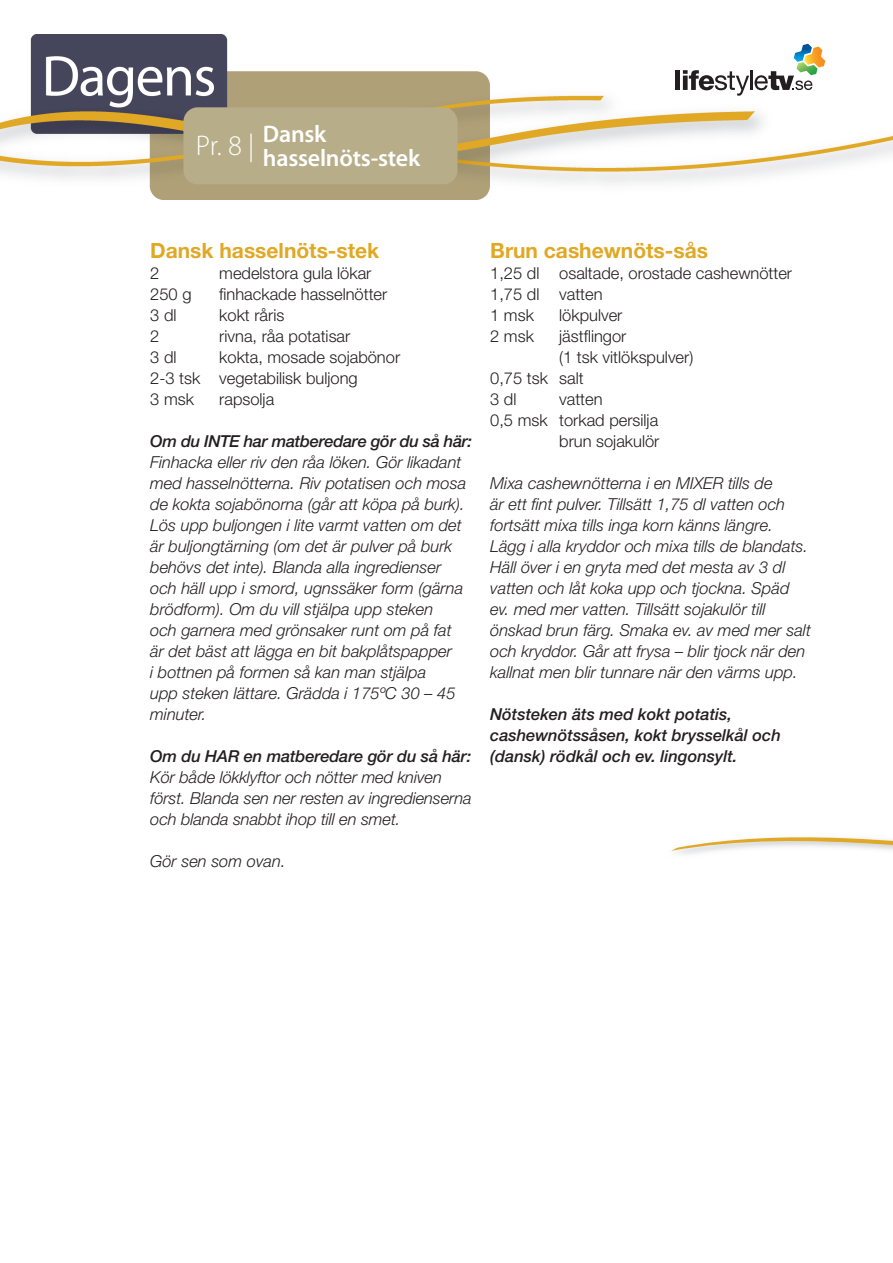
<style>
.page{position:relative;width:893px;height:1263px;background:#fff}
.page>*{position:absolute;margin:0;border:0;box-sizing:border-box;transform-origin:0 0}
.t1{font:300 28.5px "Myriad Pro";color:#fff}
.t2{font:600 24px/24px "Myriad Pro";letter-spacing:-.01em;color:#fff}
.Subhead{font:700 21px "Helvetica Neue";color:#e0a824}
.Body_italic{font:italic 300 16.5px/21px "Helvetica Neue";color:#231f20}
.Body_text{font:300 16.5px "Helvetica Neue";color:#231f20}
.Body_italic-2{font:italic 500 16.5px/21px "Helvetica Neue";color:#231f20}
.Body_text-2{font:italic 500 16.5px "Helvetica Neue";letter-spacing:-.02em;color:#231f20}
.s1{font-weight:500}
</style>
<div class="page">
<img style="left:0;top:34px;width:893px;height:166px">
<div style="left:675px;top:70px;width:5px;height:20px;background:#231f20"></div>
<svg style="left:683px;top:44px;width:142px;height:52px"></svg>
<svg style="left:671px;top:837px;width:222px;height:18px"></svg>
<p class="t1" style="left:196px;top:129px;width:60px">Pr. 8 |</p>
<p class="t2" style="left:263px;top:122px;width:159px">Dansk hasselnöts-stek</p>
<p class="Subhead" style="left:150px;top:237px;width:231px">Dansk hasselnöts-stek</p>
<p class="Body_text" style="left:150px;top:263px;width:11px">2</p>
<p class="Body_text" style="left:219px;top:263px;width:154px">medelstora gula lökar</p>
<p class="Body_text" style="left:150px;top:284px;width:43px">250 g</p>
<p class="Body_text" style="left:219px;top:284px;width:170px">finhackade hasselnötter</p>
<p class="Body_text" style="left:150px;top:305px;width:28px">3 dl</p>
<p class="Body_text" style="left:219px;top:305px;width:67px">kokt råris</p>
<p class="Body_text" style="left:150px;top:326px;width:11px">2</p>
<p class="Body_text" style="left:219px;top:326px;width:133px">rivna, råa potatisar</p>
<p class="Body_text" style="left:150px;top:347px;width:28px">3 dl</p>
<p class="Body_text" style="left:219px;top:347px;width:182px">kokta, mosade sojabönor</p>
<p class="Body_text" style="left:150px;top:368px;width:209px">2-3 tsk vegetabilisk buljong</p>
<p class="Body_text" style="left:150px;top:389px;width:45px">3 msk</p>
<p class="Body_text" style="left:219px;top:389px;width:57px">rapsolja</p>
<p class="Body_text-2" style="left:150px;top:431px;width:323px">Om du INTE har matberedare gör du så här:</p>
<p class="Body_italic" style="left:150px;top:451px;width:317px">Finhacka eller riv den råa löken. Gör likadant med hasselnötterna. Riv potatisen och mosa de kokta sojabönorna (går att köpa på burk).<br>Lös upp buljongen i lite varmt vatten om det är buljongtärning (om det är pulver på burk behövs det inte). Blanda alla ingredienser och häll upp i smord, ugnssäker form (gärna brödform). Om du vill stjälpa upp steken<br>och garnera med grönsaker runt om på fat är det bäst att lägga en bit bakplåtspapper<br>i bottnen på formen så kan man stjälpa<br>upp steken lättare. Grädda i 175ºC 30 – 45 minuter.</p>
<p class="Body_italic" style="left:150px;top:745px;width:323px"><span class="s1">Om du HAR en matberedare gör du så här:<br></span>Kör både lökklyftor och nötter med kniven först. Blanda sen ner resten av ingredienserna och blanda snabbt ihop till en smet.</p>
<p class="Body_italic" style="left:150px;top:850px;width:137px">Gör sen som ovan.</p>
<p class="Subhead" style="left:490px;top:237px;width:219px">Brun cashewnöts-sås</p>
<p class="Body_text" style="left:490px;top:263px;width:303px">1,25 dl osaltade, orostade cashewnötter</p>
<p class="Body_text" style="left:490px;top:284px;width:114px">1,75 dl vatten</p>
<p class="Body_text" style="left:490px;top:305px;width:45px">1 msk</p>
<p class="Body_text" style="left:559px;top:305px;width:65px">lökpulver</p>
<p class="Body_text" style="left:490px;top:326px;width:45px">2 msk</p>
<p class="Body_text" style="left:559px;top:326px;width:69px">jästflingor</p>
<p class="Body_text" style="left:559px;top:347px;width:136px">(1 tsk vitlökspulver)</p>
<p class="Body_text" style="left:490px;top:368px;width:95px">0,75 tsk salt</p>
<p class="Body_text" style="left:490px;top:389px;width:28px">3 dl</p>
<p class="Body_text" style="left:559px;top:389px;width:45px">vatten</p>
<p class="Body_text" style="left:490px;top:410px;width:170px">0,5 msk torkad persilja</p>
<p class="Body_text" style="left:559px;top:431px;width:102px">brun sojakulör</p>
<p class="Body_italic" style="left:490px;top:472px;width:322px">Mixa cashewnötterna i en MIXER tills de<br>är ett fint pulver. Tillsätt 1,75 dl vatten och fortsätt mixa tills inga korn känns längre.<br>Lägg i alla kryddor och mixa tills de blandats.<br>Häll över i en gryta med det mesta av 3 dl vatten och låt koka upp och tjockna. Späd ev. med mer vatten. Tillsätt sojakulör till önskad brun färg. Smaka ev. av med mer salt och kryddor. Går att frysa – blir tjock när den kallnat men blir tunnare när den värms upp.</p>
<p class="Body_italic-2" style="left:490px;top:703px;width:292px">Nötsteken äts med kokt potatis, cashewnötssåsen, kokt brysselkål och (dansk) rödkål och ev. lingonsylt.</p>
</div>
